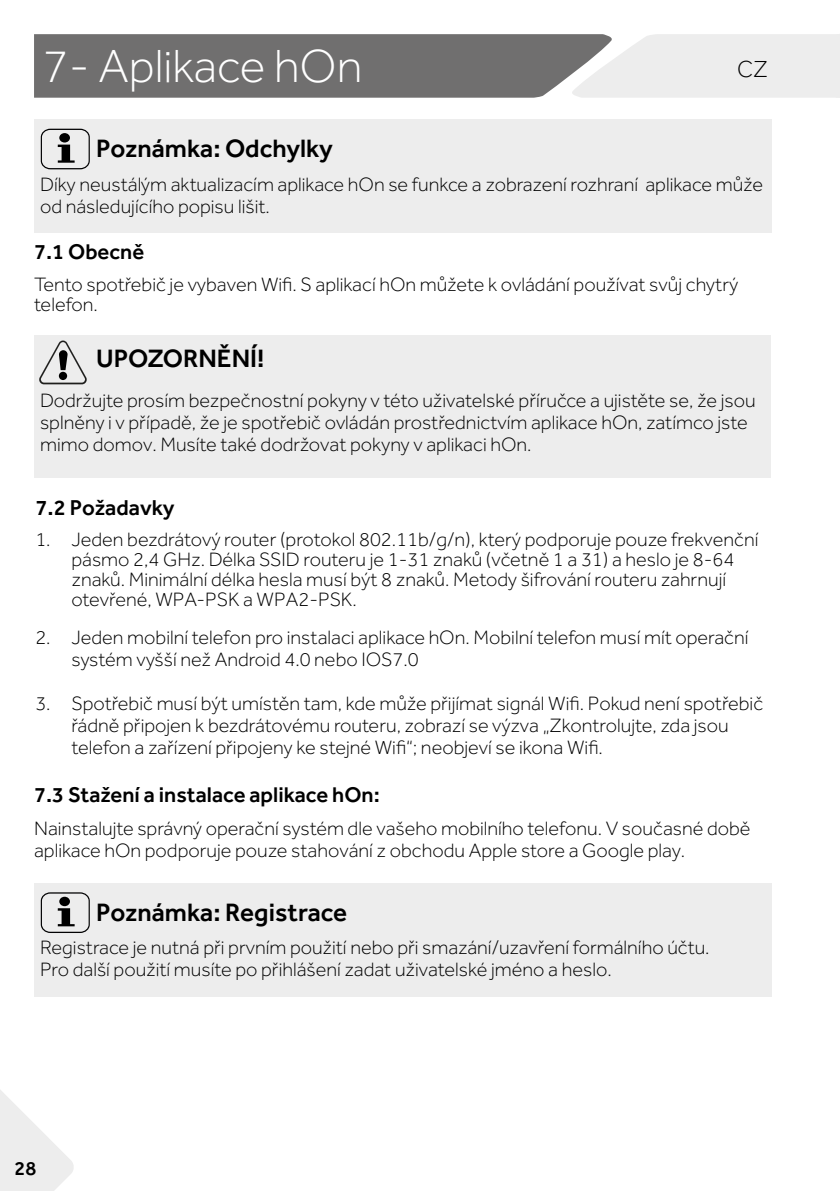
<style>
.page{position:relative;width:840px;height:1191px;background:#fff}
.page>*{position:absolute;margin:0;border:0;box-sizing:border-box;transform-origin:0 0}
.t1{font:300 48px "Effra";color:#fff}
.t2{font:500 26px "Effra";color:#000}
.t3{font:300 24px "Effra";color:#000}
.t4{font:500 22.2px "Effra";color:#000}
.t5{font:500 22px "Effra";color:#000}
.t6{font:300 20px/22px "Effra";color:#000}
.t7{font:500 20px "Effra";color:#000}
</style>
<div class="page">
<svg style="left:0;top:1090px;width:74px;height:101px"></svg>
<svg style="left:34px;top:34px;width:805px;height:64px;background:#999898"></svg>
<div style="left:34px;top:119px;width:737px;height:114px;background:#ededed"></div>
<svg style="left:41px;top:129px;width:49px;height:40px"></svg>
<div style="left:59px;top:133px;width:11px;height:9px;background:#000;border-radius:50%"></div>
<div style="left:34px;top:335px;width:736px;height:143px;background:#ededed"></div>
<svg style="left:39px;top:340px;width:48px;height:44px"></svg>
<div style="left:59px;top:372px;width:8px;height:8px;background:#000;border-radius:50%"></div>
<div style="left:34px;top:883px;width:737px;height:113px;background:#ededed"></div>
<svg style="left:41px;top:892px;width:49px;height:41px"></svg>
<div style="left:59px;top:896px;width:11px;height:10px;background:#000;border-radius:50%"></div>
<h1 class="t1" style="left:43px;top:39px;width:321px">7- Aplikace hOn</h1>
<p class="t3" style="left:736px;top:55px;width:32px">CZ</p>
<h2 class="t2" style="left:96px;top:133px;width:238px">Poznámka: Odchylky</h2>
<p class="t6" style="left:40px;top:173px;width:724px">Díky neustálým aktualizacím aplikace hOn se funkce a zobrazení rozhraní aplikace může od následujícího popisu lišit.</p>
<p class="t5" style="left:34px;top:239px;width:112px">7.1 Obecně</p>
<p class="t6" style="left:34px;top:274px;width:705px;line-height:20px">Tento spotřebič je vybaven Wifi. S aplikací hOn můžete k ovládání používat svůj chytrý telefon.</p>
<h2 class="t2" style="left:96px;top:343px;width:170px">UPOZORNĚNÍ!</h2>
<p class="t6" style="left:40px;top:389px;width:716px">Dodržujte prosím bezpečnostní pokyny v této uživatelské příručce a ujistěte se, že jsou splněny i v případě, že je spotřebič ovládán prostřednictvím aplikace hOn, zatímco jste mimo domov. Musíte také dodržovat pokyny v aplikaci hOn.</p>
<p class="t4" style="left:35px;top:494px;width:141px">7.2 Požadavky</p>
<p class="t6" style="left:71px;top:529px;width:688px;line-height:20px;text-indent:-36px">1. Jeden bezdrátový router (protokol 802.11b/g/n), který podporuje pouze frekvenční pásmo 2,4 GHz. Délka SSID routeru je 1-31 znaků (včetně 1 a 31) a heslo je 8-64 znaků. Minimální délka hesla musí být 8 znaků. Metody šifrování routeru zahrnují otevřené, WPA-PSK a WPA2-PSK.</p>
<p class="t6" style="left:71px;top:626px;width:678px;text-indent:-36px">2. Jeden mobilní telefon pro instalaci aplikace hOn. Mobilní telefon musí mít operační systém vyšší než Android 4.0 nebo IOS7.0</p>
<p class="t6" style="left:71px;top:692px;width:693px;text-indent:-36px">3. Spotřebič musí být umístěn tam, kde může přijímat signál Wifi. Pokud není spotřebič řádně připojen k bezdrátovému routeru, zobrazí se výzva „Zkontrolujte, zda jsou telefon a zařízení připojeny ke stejné Wifi“; neobjeví se ikona Wifi.</p>
<p class="t5" style="left:34px;top:781px;width:347px">7.3 Stažení a instalace aplikace hOn:</p>
<p class="t6" style="left:34px;top:817px;width:717px">Nainstalujte správný operační systém dle vašeho mobilního telefonu. V současné době aplikace hOn podporuje pouze stahování z obchodu Apple store a Google play.</p>
<h2 class="t2" style="left:96px;top:896px;width:252px">Poznámka: Registrace</h2>
<p class="t6" style="left:40px;top:936px;width:670px">Registrace je nutná při prvním použití nebo při smazání/uzavření formálního účtu.<br>Pro další použití musíte po přihlášení zadat uživatelské jméno a heslo.</p>
<p class="t7" style="left:15px;top:1156px;width:23px">28</p>
</div>
